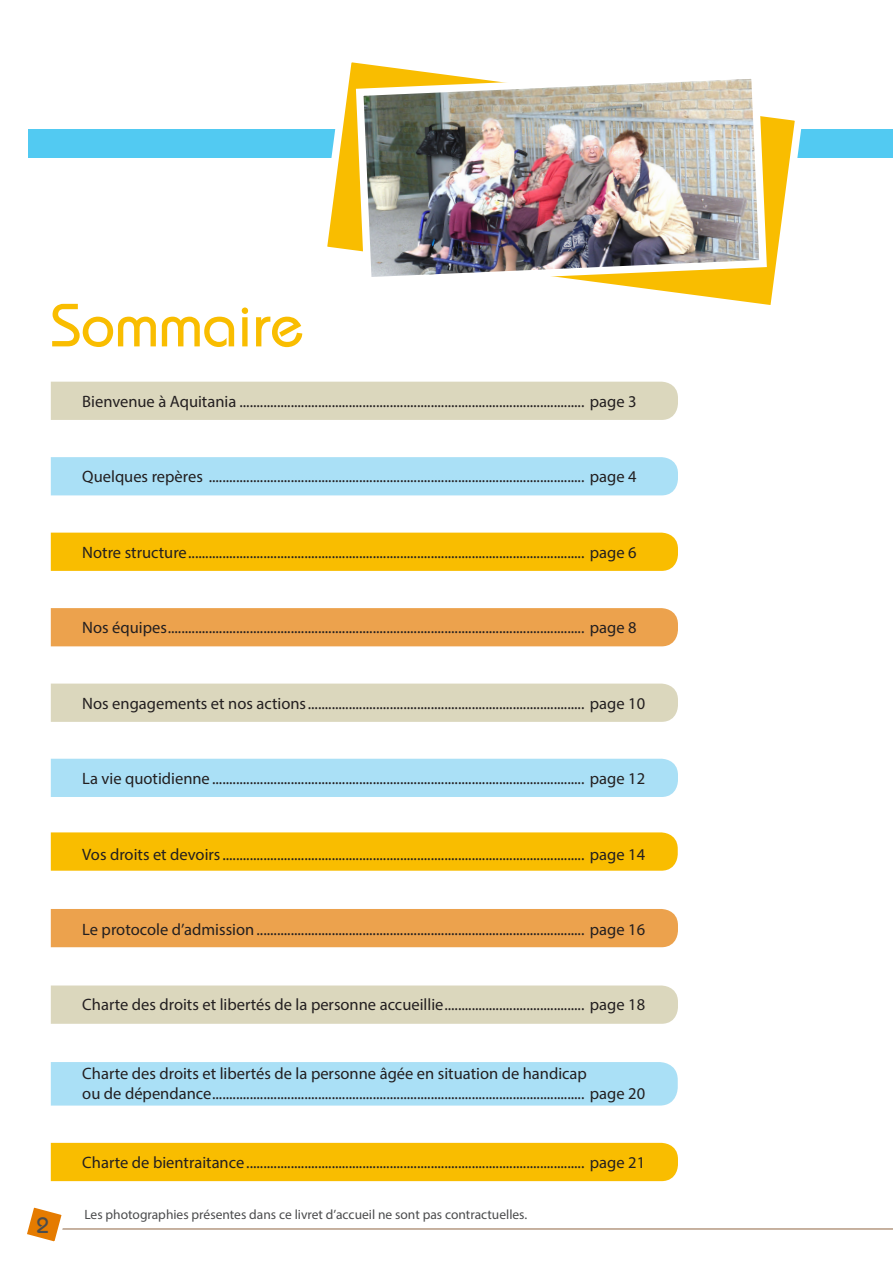
<style>
.page{position:relative;width:893px;height:1263px;background:#fff}
.page>*{position:absolute;margin:0;border:0;box-sizing:border-box;transform-origin:0 0}
.t1{font:60.75px "Bimini Normal";color:#f9bd00}
.t2{font:22.5px "Bimini Normal";color:#4b4c4d}
.t3{font:16.5px "Myriad Pro";color:#231f20}
.t4{font:13.5px "Myriad Pro";color:#4b4c4d}
</style>
<div class="page">
<div style="left:28px;top:129px;width:865px;height:28px;background:#52caf2"></div>
<div style="left:51px;top:382px;width:627px;height:38px;background:#dbd7bd"></div>
<div style="left:51px;top:457px;width:627px;height:38px;background:#aae0f6"></div>
<div style="left:51px;top:608px;width:627px;height:38px;background:#eca24d"></div>
<div style="left:51px;top:533px;width:627px;height:38px;background:#f9bd00"></div>
<div style="left:51px;top:684px;width:627px;height:38px;background:#dbd7bd"></div>
<div style="left:51px;top:759px;width:627px;height:38px;background:#aae0f6"></div>
<div style="left:51px;top:832px;width:627px;height:39px;background:#f9bd00"></div>
<div style="left:51px;top:909px;width:627px;height:38px;background:#eca24d"></div>
<div style="left:51px;top:985px;width:627px;height:39px;background:#dbd7bd"></div>
<div style="left:51px;top:1062px;width:627px;height:43px;background:#aae0f6"></div>
<div style="left:51px;top:1143px;width:627px;height:38px;background:#f9bd00"></div>
<hr style="left:44px;top:1228px;width:849px;height:2px;background:#c3ad9a">
<svg style="left:27px;top:1207px;width:36px;height:35px"></svg>
<svg style="left:315px;top:62px;width:492px;height:243px"></svg>
<img style="left:352px;top:67px;width:419px;height:221px">
<p class="t1" style="left:51px;top:289px;width:255px">Sommaire</p>
<p class="t3" style="left:82px;top:391px;width:556px">Bienvenue à Aquitania ..................................................................................................... page 3</p>
<p class="t3" style="left:82px;top:466px;width:556px">Quelques repères .............................................................................................................. page 4</p>
<p class="t3" style="left:82px;top:542px;width:556px">Notre structure.................................................................................................................... page 6</p>
<p class="t3" style="left:82px;top:617px;width:556px">Nos équipes.......................................................................................................................... page 8</p>
<p class="t3" style="left:82px;top:693px;width:564px">Nos engagements et nos actions................................................................................. page 10</p>
<p class="t3" style="left:82px;top:768px;width:564px">La vie quotidienne ............................................................................................................. page 12</p>
<p class="t3" style="left:82px;top:844px;width:564px">Vos droits et devoirs.......................................................................................................... page 14</p>
<p class="t3" style="left:82px;top:919px;width:564px">Le protocole d’admission................................................................................................ page 16</p>
<p class="t3" style="left:82px;top:995px;width:564px">Charte des droits et libertés de la personne accueillie......................................... page 18</p>
<p class="t3" style="left:82px;top:1063px;width:506px">Charte des droits et libertés de la personne âgée en situation de handicap</p>
<p class="t3" style="left:82px;top:1083px;width:564px">ou de dépendance............................................................................................................. page 20</p>
<p class="t2" style="left:37px;top:1211px;width:14px">4</p>
<p class="t2" style="left:37px;top:1211px;width:14px">2</p>
<p class="t3" style="left:82px;top:1152px;width:564px">Charte de bientraitance................................................................................................... page 21</p>
<p class="t4" style="left:84px;top:1206px;width:444px">Les photographies présentes dans ce livret d’accueil ne sont pas contractuelles.</p>
</div>
